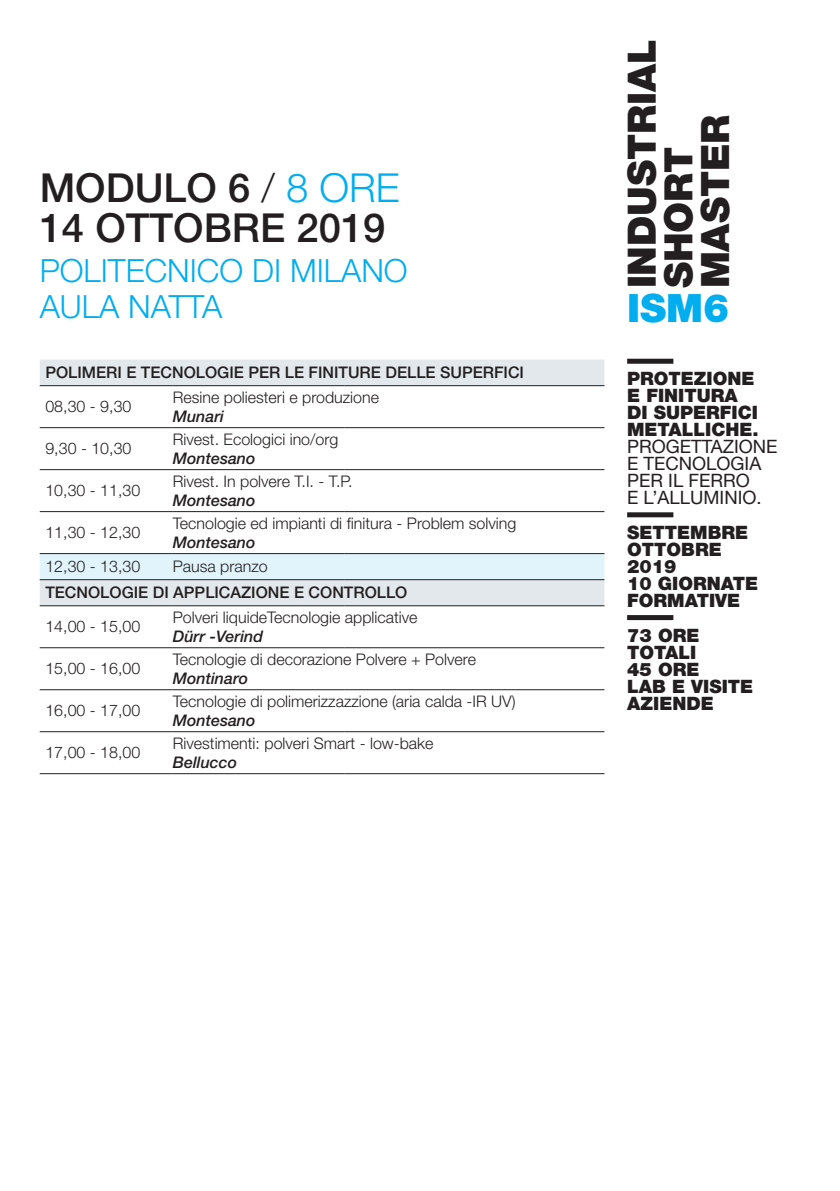
<style>
.page{position:relative;width:840px;height:1191px;background:#fff}
.page>*{position:absolute;margin:0;border:0;box-sizing:border-box;transform-origin:0 0}
.t1{font:500 40px/40px "Helvetica Neue LT Std";color:#231f20}
.t2{font:900 39.2px/36.6px "Helvetica Neue LT Std";letter-spacing:-.005em;color:#231f20}
.t3{font:900 39.2px "Helvetica Neue LT Std";color:#00aeef}
.t4{font:300 32px/36px "Helvetica Neue LT Std";color:#00aeef}
.t5{font:900 18.4px/17px "Helvetica Neue LT Std";color:#231f20}
.t6{font:18.4px/17px "Helvetica Neue LT Std";color:#231f20}
.t7{font:300 16px "Helvetica Neue LT Std";color:#231f20}
.t8{font:500 16px "Helvetica Neue LT Std";color:#231f20}
.t9{font:italic 500 16px "Helvetica Neue LT Std";color:#231f20}
.s1{font-weight:300}
.s2{font-weight:300;color:#00aeef}
</style>
<div class="page">
<div style="left:626px;top:359px;width:47px;height:5px;background:#231f20"></div>
<div style="left:626px;top:512px;width:47px;height:5px;background:#231f20"></div>
<div style="left:626px;top:615px;width:47px;height:5px;background:#231f20"></div>
<svg style="left:40px;top:359px;width:564px;height:246px"></svg>
<div style="left:40px;top:554px;width:564px;height:25px;background:#e1f4fc"></div>
<hr style="left:40px;top:427px;width:133px;height:1px;background:#231f20">
<hr style="left:173px;top:427px;width:171px;height:1px;background:#231f20">
<hr style="left:344px;top:427px;width:260px;height:1px;background:#231f20">
<hr style="left:40px;top:469px;width:133px;height:1px;background:#231f20">
<hr style="left:173px;top:469px;width:171px;height:1px;background:#231f20">
<hr style="left:344px;top:469px;width:260px;height:1px;background:#231f20">
<hr style="left:40px;top:511px;width:133px;height:1px;background:#231f20">
<hr style="left:173px;top:511px;width:171px;height:1px;background:#231f20">
<hr style="left:344px;top:511px;width:260px;height:1px;background:#231f20">
<hr style="left:40px;top:647px;width:133px;height:1px;background:#231f20">
<hr style="left:173px;top:647px;width:171px;height:1px;background:#231f20">
<hr style="left:344px;top:647px;width:260px;height:1px;background:#231f20">
<hr style="left:40px;top:689px;width:133px;height:1px;background:#231f20">
<hr style="left:173px;top:689px;width:171px;height:1px;background:#231f20">
<hr style="left:344px;top:689px;width:260px;height:1px;background:#231f20">
<hr style="left:40px;top:731px;width:133px;height:1px;background:#231f20">
<hr style="left:173px;top:731px;width:171px;height:1px;background:#231f20">
<hr style="left:344px;top:731px;width:260px;height:1px;background:#231f20">
<hr style="left:40px;top:385px;width:133px;height:1px;background:#231f20">
<hr style="left:173px;top:385px;width:171px;height:1px;background:#231f20">
<hr style="left:344px;top:385px;width:260px;height:1px;background:#231f20">
<hr style="left:40px;top:605px;width:133px;height:1px;background:#231f20">
<hr style="left:173px;top:605px;width:171px;height:1px;background:#231f20">
<hr style="left:344px;top:605px;width:260px;height:1px;background:#231f20">
<hr style="left:40px;top:553px;width:133px;height:1px;background:#231f20">
<hr style="left:173px;top:553px;width:171px;height:1px;background:#231f20">
<hr style="left:344px;top:553px;width:260px;height:1px;background:#231f20">
<hr style="left:40px;top:579px;width:133px;height:1px;background:#231f20">
<hr style="left:173px;top:579px;width:171px;height:1px;background:#231f20">
<hr style="left:344px;top:579px;width:260px;height:1px;background:#231f20">
<hr style="left:40px;top:773px;width:133px;height:1px;background:#231f20">
<hr style="left:173px;top:773px;width:171px;height:1px;background:#231f20">
<hr style="left:344px;top:773px;width:260px;height:1px;background:#231f20">
<h1 class="t1" style="left:40px;top:167px;width:361px">MODULO 6 <span class="s1">/</span> <span class="s2">8 ORE<br></span>14 OTTOBRE 2019</h1>
<h3 class="t4" style="left:40px;top:252px;width:369px">POLITECNICO DI MILANO<br>AULA NATTA</h3>
<p class="t8" style="left:45px;top:363px;width:480px">POLIMERI E TECNOLOGIE PER LE FINITURE DELLE SUPERFICI</p>
<p class="t7" style="left:45px;top:397px;width:87px">08,30 - 9,30</p>
<p class="t7" style="left:173px;top:387px;width:207px">Resine poliesteri e produzione</p>
<p class="t9" style="left:173px;top:407px;width:53px">Munari</p>
<p class="t7" style="left:45px;top:439px;width:87px">9,30 - 10,30</p>
<p class="t7" style="left:45px;top:481px;width:96px">10,30 - 11,30</p>
<p class="t7" style="left:45px;top:523px;width:96px">11,30 - 12,30</p>
<p class="t7" style="left:173px;top:429px;width:167px">Rivest. Ecologici ino/org</p>
<p class="t9" style="left:173px;top:449px;width:84px">Montesano</p>
<p class="t7" style="left:173px;top:471px;width:181px">Rivest. In polvere T.I. - T.P.</p>
<p class="t9" style="left:173px;top:491px;width:84px">Montesano</p>
<p class="t7" style="left:173px;top:513px;width:345px">Tecnologie ed impianti di finitura - Problem solving</p>
<p class="t9" style="left:173px;top:533px;width:84px">Montesano</p>
<p class="t7" style="left:45px;top:557px;width:96px">12,30 - 13,30</p>
<p class="t7" style="left:173px;top:557px;width:96px">Pausa pranzo</p>
<p class="t8" style="left:45px;top:583px;width:363px">TECNOLOGIE DI APPLICAZIONE E CONTROLLO</p>
<p class="t7" style="left:45px;top:617px;width:96px">14,00 - 15,00</p>
<p class="t7" style="left:173px;top:607px;width:246px">Polveri liquideTecnologie applicative</p>
<p class="t9" style="left:173px;top:627px;width:92px">Dürr -Verind</p>
<p class="t7" style="left:45px;top:659px;width:96px">15,00 - 16,00</p>
<p class="t7" style="left:45px;top:701px;width:96px">16,00 - 17,00</p>
<p class="t7" style="left:45px;top:743px;width:96px">17,00 - 18,00</p>
<p class="t7" style="left:173px;top:649px;width:304px">Tecnologie di decorazione Polvere + Polvere</p>
<p class="t9" style="left:173px;top:669px;width:77px">Montinaro</p>
<p class="t7" style="left:173px;top:691px;width:344px">Tecnologie di polimerizzazzione (aria calda -IR UV)</p>
<p class="t9" style="left:173px;top:711px;width:84px">Montesano</p>
<p class="t7" style="left:173px;top:733px;width:262px">Rivestimenti: polveri Smart - low-bake</p>
<p class="t9" style="left:173px;top:753px;width:66px">Bellucco</p>
<h2 class="t2" style="left:623px;top:288px;width:250px;rotate:-90deg">INDUSTRIAL<br>SHORT<br>MASTER</h2>
<h2 class="t3" style="left:626px;top:284px;width:104px">ISM6</h2>
<p class="t5" style="left:626px;top:370px;width:133px">PROTEZIONE<br>E FINITURA<br>DI SUPERFICI<br>METALLICHE.</p>
<p class="t6" style="left:626px;top:438px;width:152px">PROGETTAZIONE<br>E TECNOLOGIA<br>PER IL FERRO<br>E L’ALLUMINIO.</p>
<p class="t5" style="left:626px;top:524px;width:132px">SETTEMBRE<br>OTTOBRE<br>2019<br>10 GIORNATE<br>FORMATIVE</p>
<p class="t5" style="left:626px;top:626px;width:127px">73 ORE<br>TOTALI<br>45 ORE<br>LAB E VISITE<br>AZIENDE</p>
</div>
